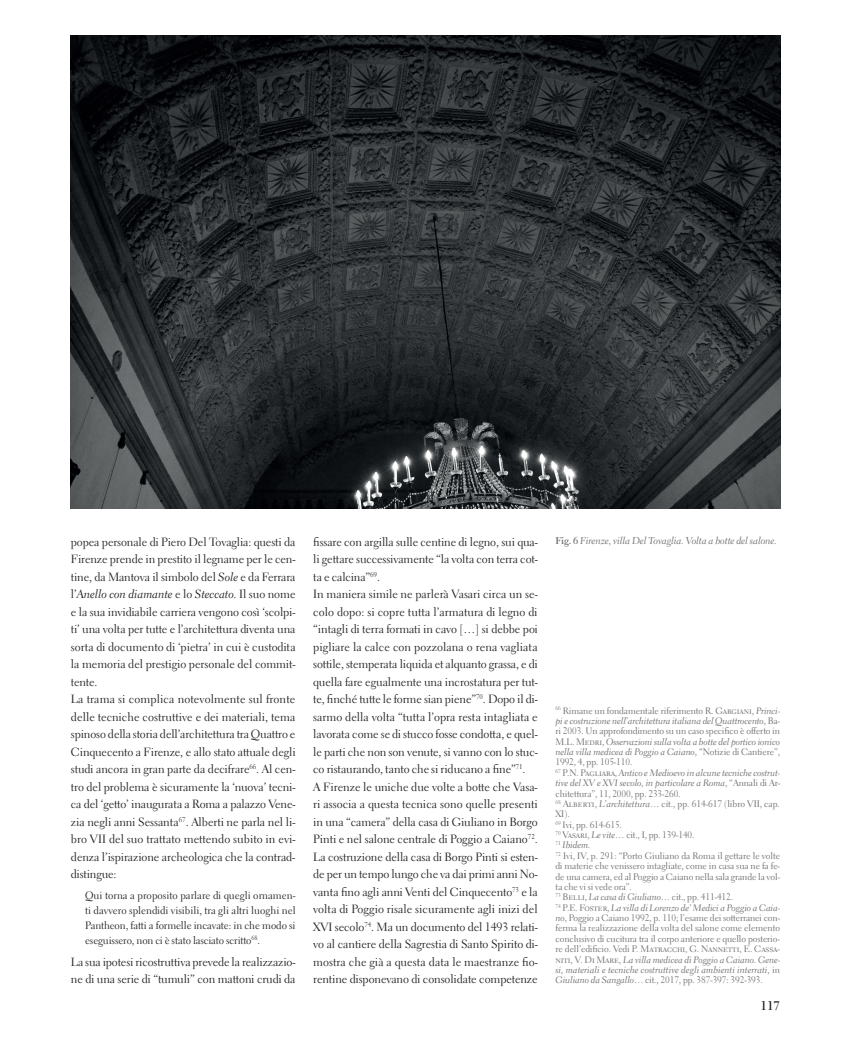
<style>
.page{position:relative;width:851px;height:1063px;background:#fff}
.page>*{position:absolute;margin:0;border:0;box-sizing:border-box;transform-origin:0 0}
.t1{font:700 12.5px "Electra LT Std";color:#231f20}
.t2{font:11.88px/17.5px "Electra LT Std";letter-spacing:-.01em;color:#231f20}
.t3{font:11.88px "Electra LT Std Cursive";letter-spacing:-.005em;color:#231f20}
.t4{font:10.62px/15px "Electra LT Std";color:#231f20;text-align:justify}
.t5{font:10px "Electra LT Std Cursive";letter-spacing:-.01em;color:#6c6d70}
.t6{font:9.38px/10.4px "Electra LT Std";letter-spacing:-.01em;color:#6c6d70}
.t7{font:9.38px/10.4px "Electra LT Std Cursive";letter-spacing:-.01em;color:#6c6d70}
.s1{font-family:"Electra LT Std Cursive"}
.s2{font-family:"Electra LT Std"}
.s3{font-family:"Electra LT Std";font-weight:700}
</style>
<div class="page">
<img style="left:71px;top:35px;width:709px;height:473px">
<p class="t2" style="left:71px;top:533px;width:226px;text-align:justify">popea personale di Piero Del Tovaglia: questi da Firenze prende in prestito il legname per le cen&shy;tine, da Mantova il simbolo del <span class="s1">Sole</span> e da Ferrara</p>
<p class="t3" style="left:71px;top:587px;width:226px"><span class="s2">l’</span>Anello con diamante <span class="s2">e lo</span> Steccato. <span class="s2">Il suo nome</span></p>
<p class="t2" style="left:71px;top:603px;width:226px">e la sua invidiabile carriera vengono così ‘scolpi&shy;ti’ una volta per tutte e l’architettura diventa una sorta di documento di ‘pietra’ in cui è custodita la memoria del prestigio personale del commit&shy;tente.<br>La trama si complica notevolmente sul fronte delle tecniche costruttive e dei materiali, tema spinoso della storia dell’architettura tra Quattro e Cinquecento a Firenze, e allo stato attuale degli studi ancora in gran parte da decifrare<sup>66</sup>. Al cen&shy;tro del problema è sicuramente la ‘nuova’ tecni&shy;ca del ‘getto’ inaugurata a Roma a palazzo Vene&shy;zia negli anni Sessanta<sup>67</sup>. Alberti ne parla nel li&shy;bro VII del suo trattato mettendo subito in evi&shy;denza l’ispirazione archeologica che la contrad&shy;distingue:</p>
<p class="t4" style="left:85px;top:887px;width:212px">Qui torna a proposito parlare di quegli ornamen&shy;ti davvero splendidi visibili, tra gli altri luoghi nel Pantheon, fatti a formelle incavate: in che modo si eseguissero, non ci è stato lasciato scritto<sup>68</sup>.</p>
<p class="t2" style="left:71px;top:953px;width:226px">La sua ipotesi ricostruttiva prevede la realizzazio&shy;ne di una serie di “tumuli” con mattoni crudi da</p>
<p class="t2" style="left:313px;top:533px;width:226px">fissare con argilla sulle centine di legno, sui qua&shy;li gettare successivamente “la volta con terra cot&shy;ta e calcina”<sup>69</sup>.<br>In maniera simile ne parlerà Vasari circa un se&shy;colo dopo: si copre tutta l’armatura di legno di “intagli di terra formati in cavo […] si debbe poi pigliare la calce con pozzolana o rena vagliata sottile, stemperata liquida et alquanto grassa, e di quella fare egualmente una incrostatura per tut&shy;te, finché tutte le forme sian piene”<sup>70</sup>. Dopo il di&shy;sarmo della volta “tutta l’opra resta intagliata e lavorata come se di stucco fosse condotta, e quel&shy;le parti che non son venute, si vanno con lo stuc&shy;co ristaurando, tanto che si riducano a fine”<sup>71</sup>.<br>A Firenze le uniche due volte a botte che Vasa&shy;ri associa a questa tecnica sono quelle presenti in una “camera” della casa di Giuliano in Borgo Pinti e nel salone centrale di Poggio a Caiano<sup>72</sup>.<br>La costruzione della casa di Borgo Pinti si esten&shy;de per un tempo lungo che va dai primi anni No&shy;vanta fino agli anni Venti del Cinquecento<sup>73</sup> e la volta di Poggio risale sicuramente agli inizi del XVI secolo<sup>74</sup>. Ma un documento del 1493 relati&shy;vo al cantiere della Sagrestia di Santo Spirito di&shy;mostra che già a questa data le maestranze fio&shy;rentine disponevano di consolidate competenze</p>
<p class="t5" style="left:555px;top:535px;width:223px"><span class="s3">Fig. 6</span> Firenze, villa Del Tovaglia. Volta a botte del salone.</p>
<p class="t6" style="left:555px;top:705px;width:226px"><sup>66</sup> Rimane un fondamentale riferimento R. Gargiani, <span class="s1">Princi-</span></p>
<p class="t7" style="left:555px;top:716px;width:226px">pi e costruzione nell’architettura italiana del Quattrocento<span class="s2">, Ba-</span></p>
<p class="t6" style="left:555px;top:726px;width:226px">ri 2003. Un approfondimento su un caso specifico è offerto in</p>
<p class="t7" style="left:555px;top:736px;width:226px"><span class="s2">M.L. Medri,</span> Osservazioni sulla volta a botte del portico ionico nella villa medicea di Poggio a Caiano<span class="s2">, “Notizie di Cantiere”,</span></p>
<p class="t6" style="left:555px;top:757px;width:78px">1992, 4, pp. 105-110.</p>
<p class="t7" style="left:555px;top:767px;width:226px"><sup>67</sup> <span class="s2">P.N. Pagliara,</span> Antico e Medioevo in alcune tecniche costrut&shy;tive del XV e XVI secolo, in particolare a Roma<span class="s2">, “Annali di Ar-</span></p>
<p class="t6" style="left:555px;top:788px;width:226px">chitettura”, 11, 2000, pp. 233-260.<br><sup>68</sup> Alberti, <span class="s1">L’architettura</span>… cit., pp. 614-617 (libro VII, cap.<br>XI).<br><sup>69</sup> Ivi, pp. 614-615.<br><sup>70</sup> Vasari, <span class="s1">Le vite</span>… cit., I, pp. 139-140.</p>
<p class="t7" style="left:555px;top:840px;width:36px"><sup>71</sup> Ibidem.</p>
<p class="t6" style="left:555px;top:850px;width:226px"><sup>72</sup> Ivi, IV, p. 291: “Porto Giuliano da Roma il gettare le volte di materie che venissero intagliate, come in casa sua ne fa fe&shy;de una camera, ed al Poggio a Caiano nella sala grande la vol&shy;ta che vi si vede ora”.<br><sup>73</sup> Belli, <span class="s1">La casa di Giuliano</span>… cit., pp. 411-412.</p>
<p class="t7" style="left:555px;top:902px;width:226px"><sup>74</sup> <span class="s2">P.E. Foster,</span> La villa di Lorenzo de’ Medici a Poggio a Caia-</p>
<p class="t6" style="left:555px;top:913px;width:226px;text-align:justify"><span class="s1">no</span>, Poggio a Caiano 1992, p. 110; l’esame dei sotterranei con&shy;ferma la realizzazione della volta del salone come elemento conclusivo di cucitura tra il corpo anteriore e quello posterio&shy;re dell’edificio. Vedi P. Matracchi, G. Nannetti, E. Cassa-</p>
<p class="t7" style="left:555px;top:954px;width:226px"><span class="s2">niti, V. Di Mare,</span> La villa medicea di Poggio a Caiano. Gene&shy;si, materiali e tecniche costruttive degli ambienti interrati<span class="s2">, in</span></p>
<p class="t6" style="left:555px;top:975px;width:209px"><span class="s1">Giuliano da Sangallo</span>… cit., 2017, pp. 387-397: 392-393.</p>
<p class="t1" style="left:760px;top:998px;width:21px">117</p>
</div>
